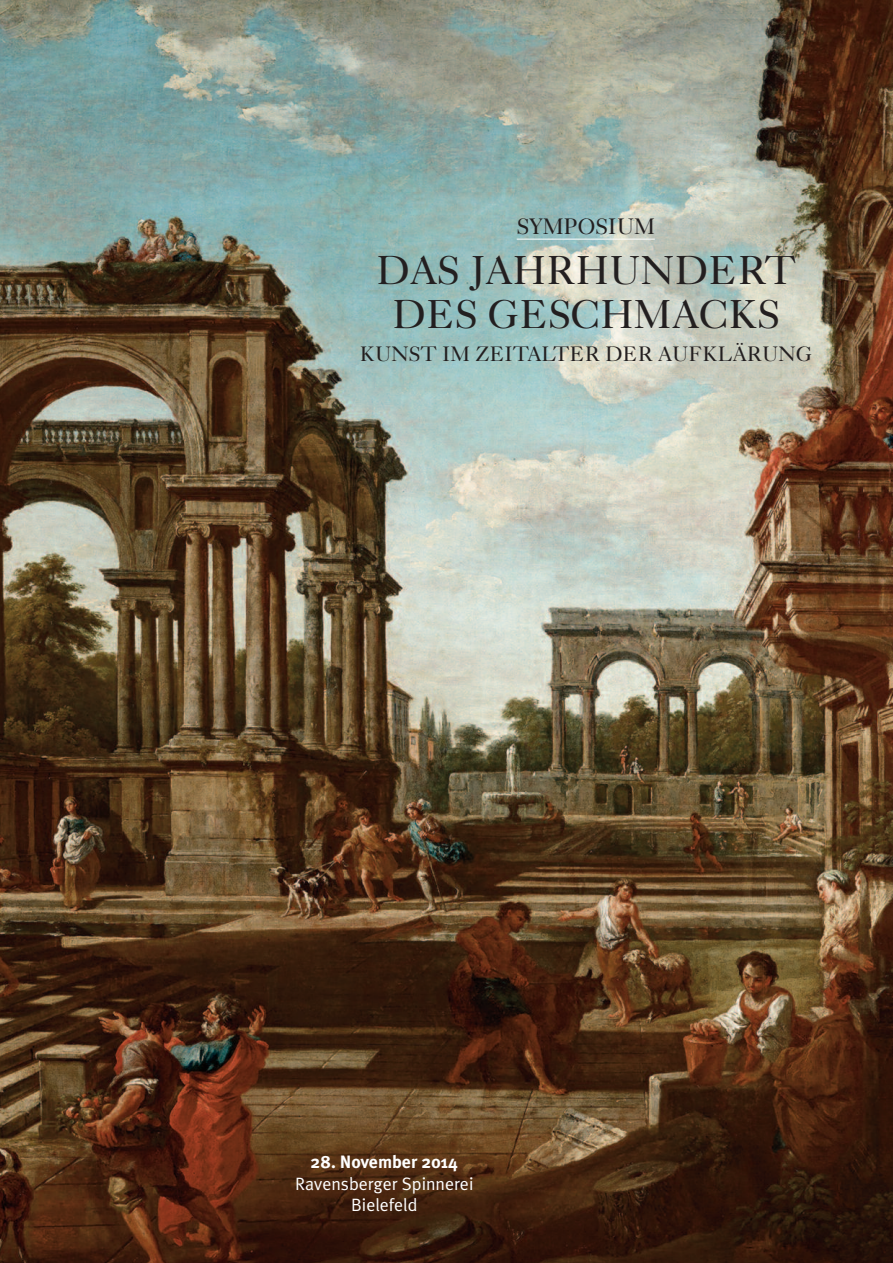
<style>
.page{position:relative;width:893px;height:1263px;background:#fff}
.page>*{position:absolute;margin:0;border:0;box-sizing:border-box;transform-origin:0 0}
.t1{font:40.5px/44.1px "Caslon Five Forty";color:#231f20;text-align:center}
.t2{font:22.5px "Caslon Five Forty";color:#231f20}
.t3{font:21px "Caslon Five Forty";color:#231f20}
.t4{font:17.85px/21.3px "Meta Plus Normal";color:#fff;text-align:center}
.t5{font:700 17.85px "Meta Plus";color:#fff}
</style>
<div class="page">
<img style="left:0;top:0;width:893px;height:1263px">
<hr style="left:517px;top:239px;width:138px;height:1px;background:#fff">
<p class="t2" style="left:517px;top:218px;width:140px">SYMPOSIUM</p>
<h1 class="t1" style="left:376px;top:252px;width:421px">DAS JAHRHUNDERT<br>DES GESCHMACKS</h1>
<p class="t3" style="left:360px;top:347px;width:454px">KUNST IM ZEITALTER DER AUFKLÄRUNG</p>
<p class="t5" style="left:311px;top:1152px;width:149px">28. November 2014</p>
<p class="t4" style="left:295px;top:1173px;width:180px">Ravensberger Spinnerei<br>Bielefeld</p>
</div>
